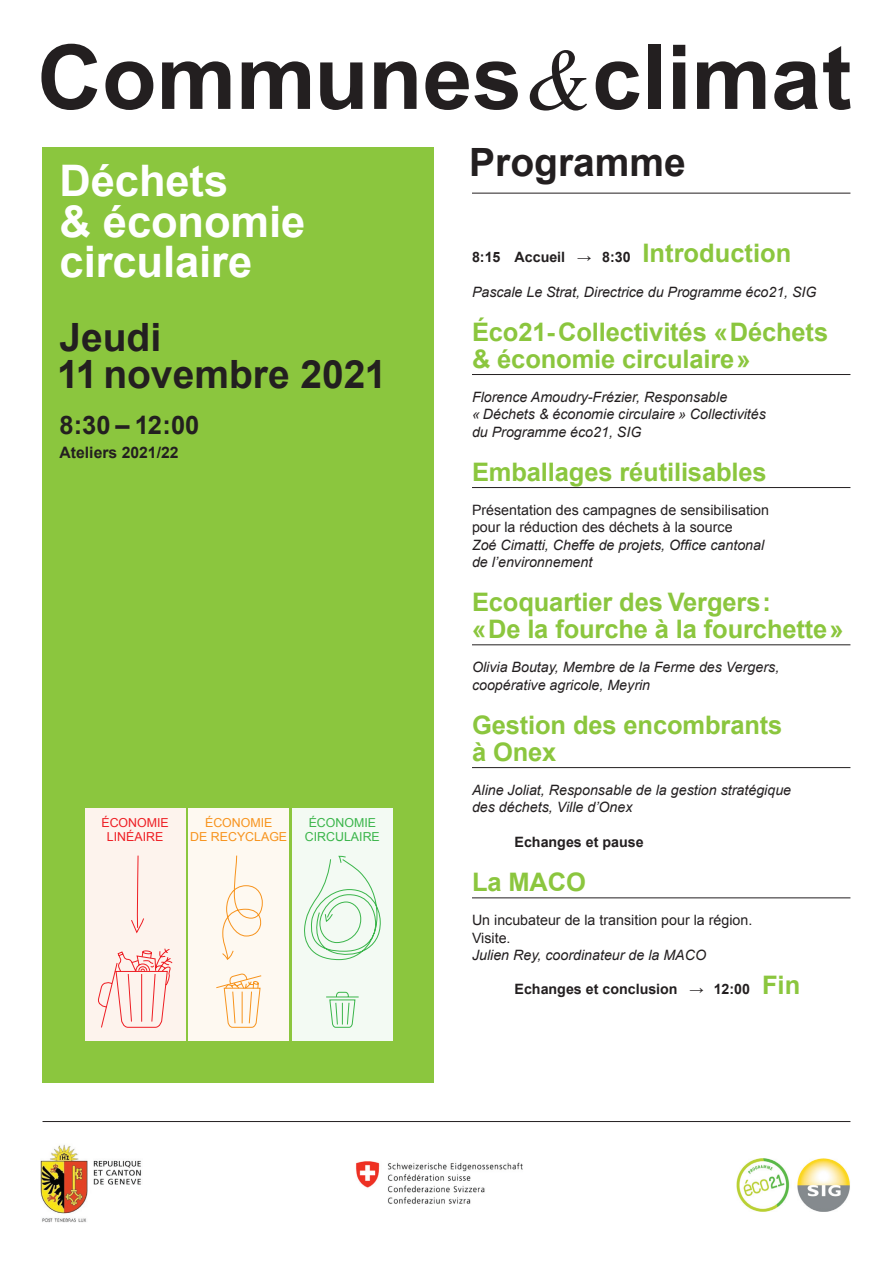
<style>
.page{position:relative;width:893px;height:1263px;background:#fff}
.page>*{position:absolute;margin:0;border:0;box-sizing:border-box;transform-origin:0 0}
.t1{font:700 89.55px "Arial";color:#231f20}
.t2{font:700 43.5px/40.5px "Arial";color:#fff}
.t3{font:700 39px/37.5px "Arial";color:#231f20}
.t4{font:700 25.5px/27px "Arial";letter-spacing:-.005em;color:#8bc63e}
.t5{font:700 25.5px "Arial";color:#231f20}
.t6{font:700 15.75px "Arial";color:#231f20}
.t7{font:italic 14.25px/17.2px "Arial";color:#231f20}
.t8{font:14.25px/17.2px "Arial";color:#231f20}
.t9{font:700 14.25px "Arial";color:#231f20}
.t10{font:12.3px/14.1px "Arial";color:#f7931d;text-align:center}
.t11{font:12.3px/14.1px "Arial";color:#3ab54a;text-align:center}
.t12{font:12.3px/14.1px "Arial";color:#ee1d23;text-align:center}
.s1{font-family:"Times";font-weight:400;font-style:italic;font-size:88.5px}
.s2{font-size:25.5px;color:#8bc63e}
</style>
<div class="page">
<img style="left:736px;top:1158px;width:114px;height:54px">
<hr style="left:43px;top:1121px;width:807px;height:1px;background:#231f20">
<img style="left:40px;top:1144px;width:101px;height:79px">
<img style="left:356px;top:1161px;width:167px;height:43px">
<hr style="left:472px;top:193px;width:378px;height:1px;background:#231f20">
<hr style="left:472px;top:374px;width:378px;height:1px;background:#231f20">
<hr style="left:472px;top:487px;width:378px;height:1px;background:#231f20">
<hr style="left:472px;top:644px;width:378px;height:1px;background:#231f20">
<hr style="left:472px;top:767px;width:378px;height:1px;background:#231f20">
<hr style="left:472px;top:897px;width:378px;height:1px;background:#231f20">
<div style="left:43px;top:147px;width:391px;height:936px;background:#8bc63e"></div>
<div style="left:292px;top:808px;width:100px;height:232px;background:#f3faf3"></div>
<svg style="left:304px;top:855px;width:77px;height:105px"></svg>
<svg style="left:326px;top:991px;width:33px;height:37px"></svg>
<div style="left:85px;top:808px;width:100px;height:232px;background:#fdf3ed"></div>
<svg style="left:131px;top:855px;width:13px;height:79px"></svg>
<svg style="left:98px;top:948px;width:75px;height:80px"></svg>
<div style="left:189px;top:808px;width:100px;height:232px;background:#fef9f1"></div>
<svg style="left:222px;top:855px;width:41px;height:105px"></svg>
<svg style="left:216px;top:973px;width:46px;height:55px"></svg>
<h1 class="t1" style="left:37px;top:18px;width:816px">Communes<span class="s1">&amp;</span>climat</h1>
<h2 class="t2" style="left:60px;top:162px;width:247px">Déchets<br>&amp; économie circulaire</h2>
<h3 class="t3" style="left:57px;top:320px;width:331px">Jeudi<br>11novembre 2021</h3>
<h3 class="t5" style="left:60px;top:408px;width:141px">8:30 – 12:00</h3>
<p class="t6" style="left:60px;top:442px;width:121px">Ateliers 2021/22</p>
<p class="t12" style="left:101px;top:816px;width:69px">ÉCONOMIE<br>LINÉAIRE</p>
<p class="t10" style="left:190px;top:816px;width:98px">ÉCONOMIE<br>DE RECYCLAGE</p>
<p class="t11" style="left:305px;top:816px;width:76px">ÉCONOMIE<br>CIRCULAIRE</p>
<h3 class="t3" style="left:469px;top:145px;width:218px">Programme</h3>
<p class="t9" style="left:472px;top:248px;width:321px">8:15 Accueil → 8:30 <span class="s2">Introduction</span></p>
<p class="t7" style="left:472px;top:283px;width:346px">Pascale Le Strat, Directrice du Programme éco21, SIG</p>
<h3 class="t4" style="left:472px;top:319px;width:358px">Éco21- Collectivités « Déchets &amp; économie circulaire »</h3>
<p class="t7" style="left:472px;top:389px;width:295px">Florence Amoudry-Frézier, Responsable<br>« Déchets &amp; économie circulaire » Collectivités du Programme éco21, SIG</p>
<h3 class="t4" style="left:472px;top:459px;width:296px">Emballages réutilisables</h3>
<p class="t8" style="left:472px;top:502px;width:299px">Présentation des campagnes de sensibilisation pour la réduction des déchets à la source</p>
<p class="t7" style="left:472px;top:536px;width:294px">Zoé Cimatti, Cheffe de projets, Office cantonal de l’environnement</p>
<h3 class="t4" style="left:472px;top:589px;width:373px">Ecoquartier des Vergers :<br>« De la fourche à la fourchette »</h3>
<p class="t7" style="left:472px;top:659px;width:309px">Olivia Boutay, Membre de la Ferme des Vergers, coopérative agricole, Meyrin</p>
<h3 class="t4" style="left:472px;top:712px;width:312px">Gestion des encombrants à Onex</h3>
<p class="t7" style="left:472px;top:782px;width:321px">Aline Joliat, Responsable de la gestion stratégique des déchets, Ville d’Onex</p>
<p class="t9" style="left:514px;top:832px;width:131px">Echanges et pause</p>
<h3 class="t4" style="left:472px;top:869px;width:115px">La MACO</h3>
<p class="t8" style="left:472px;top:912px;width:282px">Un incubateur de la transition pour la région.<br>Visite.</p>
<p class="t7" style="left:472px;top:946px;width:236px">Julien Rey, coordinateur de la MACO</p>
<p class="t9" style="left:514px;top:980px;width:287px">Echanges et conclusion → 12:00 <span class="s2">Fin</span></p>
</div>
